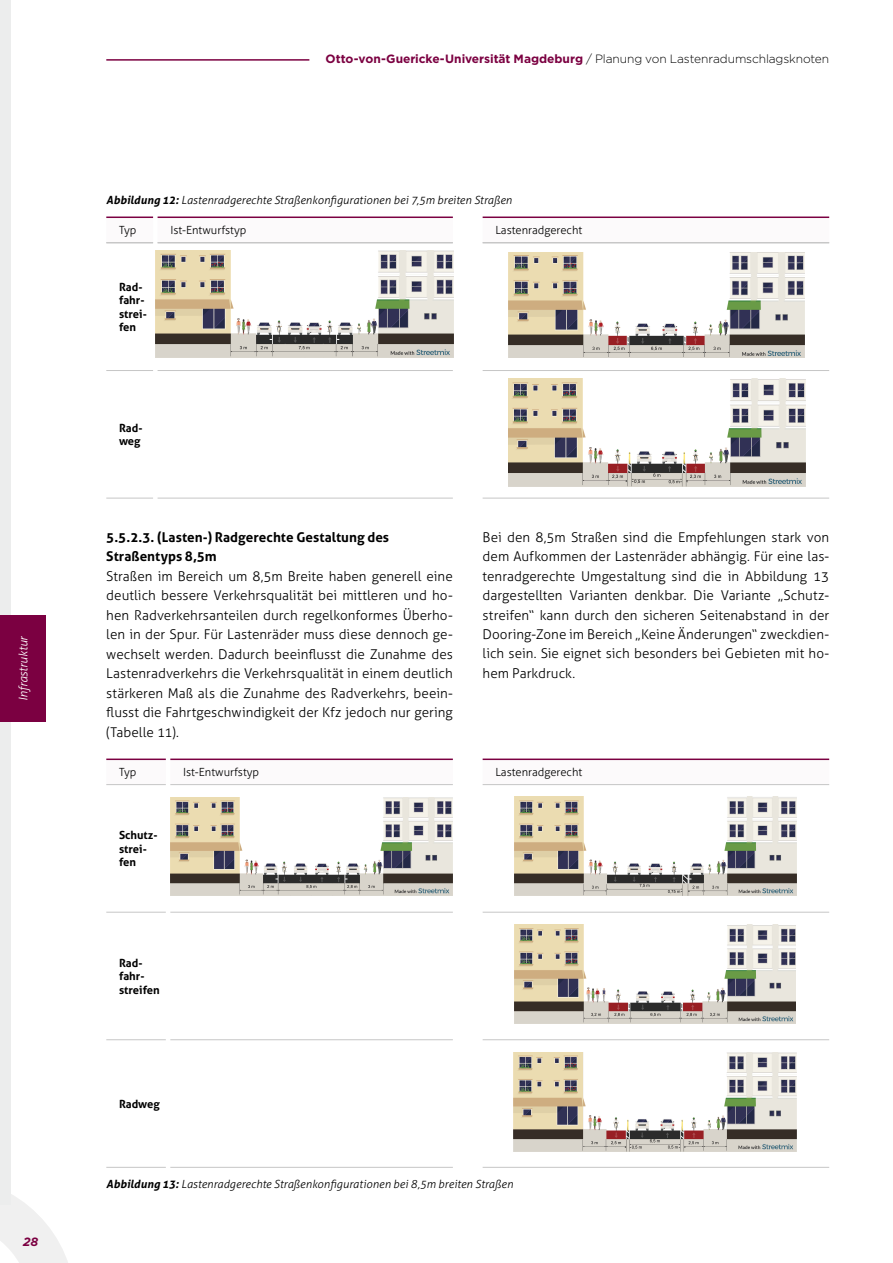
<style>
.page{position:relative;width:893px;height:1263px;background:#fff}
.page>*{position:absolute;margin:0;border:0;box-sizing:border-box;transform-origin:0 0}
.t1{font:300 13.5px/19.5px "Aller";color:#000;text-align:justify}
.t2{font:700 13.5px/19.5px "Aller";color:#000}
.t3{font:700 12px "Gotham";letter-spacing:-.005em;color:#7b0041}
.t4{font:italic 300 12px "Aller";letter-spacing:-.01em;color:#fff}
.t5{font:italic 700 12px "Gotham";color:#7b0041}
.Tabellenbeschreibung{font:italic 300 11.25px "Aller";letter-spacing:.005em;color:#000}
.t6{font:300 11.25px "Aller";color:#000}
.t7{font:700 11.25px/13.5px "Aller";color:#000}
.s1{font-weight:300;color:#000}
.s2{font-weight:700}
</style>
<div class="page">
<svg style="left:0;top:1194px;width:68px;height:69px"></svg>
<div style="left:0;top:0;width:11px;height:1205px;background:#eceded"></div>
<hr style="left:106px;top:59px;width:203px;height:2px;background:#7b0041">
<svg style="left:107px;top:217px;width:722px;height:26px"></svg>
<hr style="left:106px;top:216px;width:47px;height:2px;background:#7b0041">
<hr style="left:158px;top:216px;width:295px;height:2px;background:#7b0041">
<hr style="left:483px;top:216px;width:346px;height:2px;background:#7b0041">
<hr style="left:106px;top:242px;width:47px;height:1px;background:#c6c6c6">
<hr style="left:158px;top:242px;width:295px;height:1px;background:#c6c6c6">
<hr style="left:483px;top:242px;width:346px;height:1px;background:#c6c6c6">
<hr style="left:106px;top:243px;width:47px;height:1px;background:#c6c6c6">
<hr style="left:158px;top:243px;width:295px;height:1px;background:#c6c6c6">
<hr style="left:483px;top:243px;width:346px;height:1px;background:#c6c6c6">
<hr style="left:106px;top:370px;width:47px;height:1px;background:#c6c6c6">
<hr style="left:158px;top:370px;width:295px;height:1px;background:#c6c6c6">
<hr style="left:483px;top:370px;width:346px;height:1px;background:#c6c6c6">
<hr style="left:106px;top:498px;width:47px;height:1px;background:#c6c6c6">
<hr style="left:158px;top:498px;width:295px;height:1px;background:#c6c6c6">
<hr style="left:483px;top:498px;width:346px;height:1px;background:#c6c6c6">
<img style="left:156px;top:250px;width:297px;height:107px">
<img style="left:509px;top:252px;width:295px;height:106px">
<img style="left:508px;top:378px;width:298px;height:108px">
<svg style="left:106px;top:759px;width:723px;height:26px"></svg>
<hr style="left:106px;top:758px;width:60px;height:2px;background:#7b0041">
<hr style="left:170px;top:758px;width:283px;height:2px;background:#7b0041">
<hr style="left:483px;top:758px;width:346px;height:2px;background:#7b0041">
<hr style="left:106px;top:784px;width:60px;height:1px;background:#c6c6c6">
<hr style="left:170px;top:784px;width:283px;height:1px;background:#c6c6c6">
<hr style="left:483px;top:784px;width:346px;height:1px;background:#c6c6c6">
<hr style="left:106px;top:912px;width:60px;height:1px;background:#c6c6c6">
<hr style="left:170px;top:912px;width:283px;height:1px;background:#c6c6c6">
<hr style="left:483px;top:912px;width:346px;height:1px;background:#c6c6c6">
<hr style="left:106px;top:1039px;width:60px;height:1px;background:#c6c6c6">
<hr style="left:106px;top:1167px;width:60px;height:1px;background:#c6c6c6">
<hr style="left:170px;top:1039px;width:283px;height:1px;background:#c6c6c6">
<hr style="left:483px;top:1039px;width:346px;height:1px;background:#c6c6c6">
<hr style="left:170px;top:1167px;width:283px;height:1px;background:#c6c6c6">
<hr style="left:483px;top:1167px;width:346px;height:1px;background:#c6c6c6">
<img style="left:171px;top:797px;width:281px;height:99px">
<img style="left:515px;top:797px;width:282px;height:99px">
<img style="left:514px;top:924px;width:282px;height:99px">
<img style="left:514px;top:1052px;width:282px;height:99px">
<div style="left:0;top:616px;width:46px;height:106px;background:#7b0041"></div>
<p class="t4" style="left:16px;top:701px;width:67px;rotate:-90deg">Infrastruktur</p>
<p class="t5" style="left:23px;top:1234px;width:17px">28</p>
<p class="t3" style="left:326px;top:52px;width:505px">Otto-von-Guericke-Universität Magdeburg <span class="s1">/ Planung von Lastenradumschlagsknoten</span></p>
<p class="Tabellenbeschreibung" style="left:106px;top:193px;width:407px"><span class="s2">Abbildung 12:</span> Lastenradgerechte Straßenkonfigurationen bei 7,5m breiten Straßen</p>
<p class="t6" style="left:119px;top:223px;width:19px">Typ</p>
<p class="t6" style="left:170px;top:223px;width:78px">Ist-Entwurfstyp</p>
<p class="t6" style="left:495px;top:223px;width:88px">Lastenradgerecht</p>
<p class="t7" style="left:119px;top:280px;width:29px">Rad&shy;fahr&shy;strei&shy;fen</p>
<p class="t7" style="left:119px;top:421px;width:25px">Rad&shy;weg</p>
<h3 class="t2" style="left:106px;top:527px;width:284px">5.5.2.3. (Lasten-) Radgerechte Gestaltung des<br>Straßentyps 8,5m</h3>
<p class="t1" style="left:106px;top:566px;width:348px">Straßen im Bereich um 8,5m Breite haben generell eine deutlich bessere Verkehrsqualität bei mittleren und ho&shy;hen Radverkehrsanteilen durch regelkonformes Überho&shy;len in der Spur. Für Lastenräder muss diese dennoch ge&shy;wechselt werden. Dadurch beeinflusst die Zunahme des Lastenradverkehrs die Verkehrsqualität in einem deutlich stärkeren Maß als die Zunahme des Radverkehrs, beein&shy;flusst die Fahrtgeschwindigkeit der Kfz jedoch nur gering (Tabelle 11).</p>
<p class="t1" style="left:483px;top:527px;width:348px">Bei den 8,5m Straßen sind die Empfehlungen stark von dem Aufkommen der Lastenräder abhängig. Für eine las&shy;tenradgerechte Umgestaltung sind die in Abbildung 13 dargestellten Varianten denkbar. Die Variante „Schutz&shy;streifen“ kann durch den sicheren Seitenabstand in der Dooring-Zone im Bereich „Keine Änderungen“ zweckdien&shy;lich sein. Sie eignet sich besonders bei Gebieten mit ho&shy;hem Parkdruck.</p>
<p class="t6" style="left:119px;top:765px;width:19px">Typ</p>
<p class="t6" style="left:183px;top:765px;width:78px">Ist-Entwurfstyp</p>
<p class="t6" style="left:495px;top:765px;width:88px">Lastenradgerecht</p>
<p class="t7" style="left:119px;top:828px;width:40px">Schutz&shy;strei&shy;fen</p>
<p class="t7" style="left:119px;top:956px;width:42px">Rad&shy;fahr&shy;streifen</p>
<p class="t7" style="left:119px;top:1097px;width:42px">Radweg</p>
<p class="Tabellenbeschreibung" style="left:106px;top:1177px;width:408px"><span class="s2">Abbildung 13:</span> Lastenradgerechte Straßenkonfigurationen bei 8,5m breiten Straßen</p>
</div>
